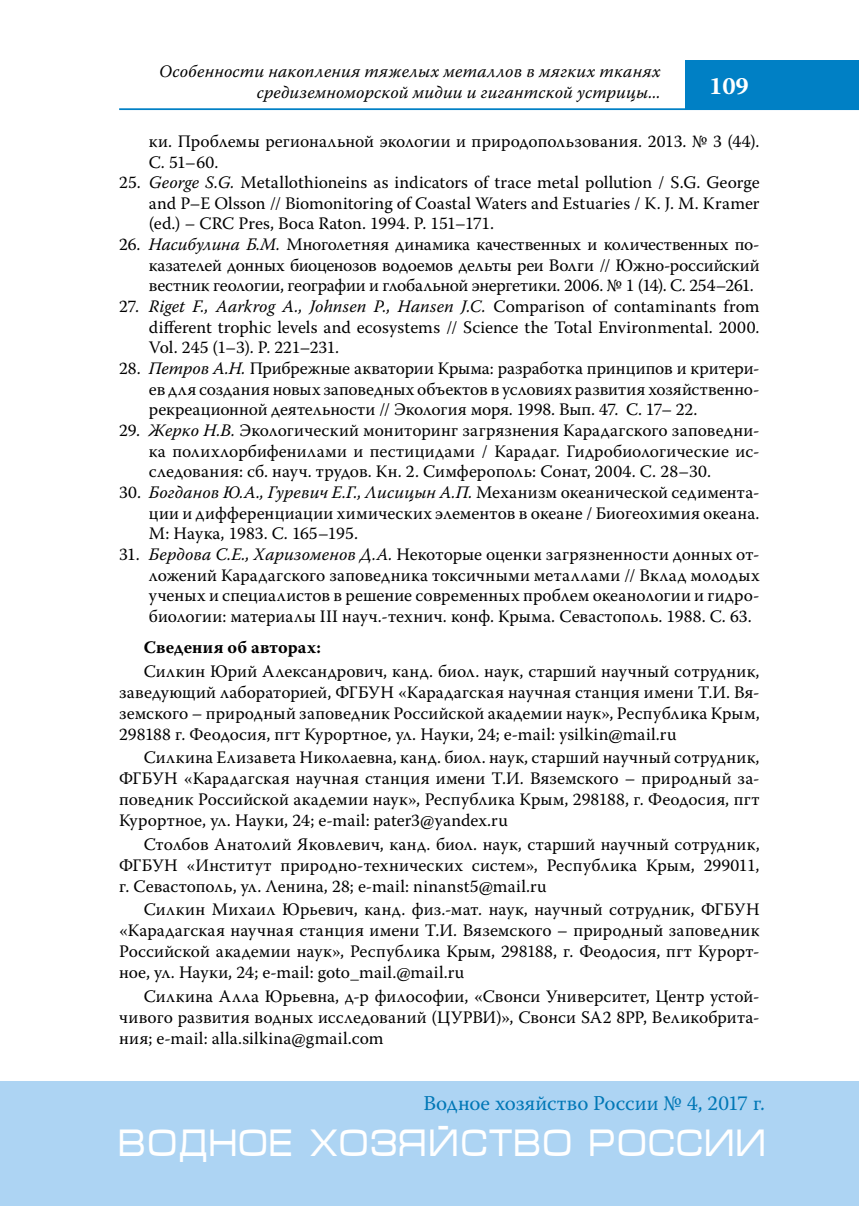
<style>
.page{position:relative;width:859px;height:1206px;background:#fff}
.page>*{position:absolute;margin:0;border:0;box-sizing:border-box;transform-origin:0 0}
.t1{font:38.5px "Micra";color:#fff;scale:.81 1}
.t2{font:700 24.5px "Warnock Pro";color:#fff}
.t3{font:21px "Warnock Pro";color:#0077b6}
.t4{font:17.5px/20.7px "Warnock Pro";letter-spacing:.005em;color:#000;text-align:justify}
.t5{font:italic 17.5px/21px "Warnock Pro";letter-spacing:.01em;color:#000;text-align:right}
.t6{font:700 17.5px "Warnock Pro";letter-spacing:.005em;color:#000}
.s1{font-style:italic}
</style>
<div class="page">
<hr style="left:119px;top:108px;width:739px;height:2px;background:#0080c5">
<div style="left:685px;top:60px;width:173px;height:50px;background:#0080c5"></div>
<div style="left:0;top:1081px;width:858px;height:124px;background:#add4f3"></div>
<p class="t5" style="left:159px;top:60px;width:502px">особенности накопления тяжелых металлов в мягких тканях средиземноморской мидии и гигантской устрицы...</p>
<h2 class="t2" style="left:708px;top:71px;width:41px">109</h2>
<p class="t4" style="left:149px;top:130px;width:612px">ки. Проблемы региональной экологии и природопользования. 2013. № 3 (44).<br>С. 51–60.</p>
<p class="t4" style="left:149px;top:172px;width:612px;text-indent:-30px">25. <span class="s1">George S.G.</span> Metallothioneins as indicators of trace metal pollution / S.G. George and P–E Olsson // Biomonitoring of Coastal Waters and Estuaries / K. J. M. Kramer (ed.) – CRC Pres, Boca Raton. 1994. P. 151–171.</p>
<p class="t4" style="left:149px;top:234px;width:612px;text-indent:-30px">26. <span class="s1">Насибулина Б.М.</span> Многолетняя динамика качественных и количественных по&shy;казателей донных биоценозов водоемов дельты реи Волги // Южно-российский вестник геологии, географии и глобальной энергетики. 2006. № 1 (14). С. 254–261.</p>
<p class="t4" style="left:149px;top:296px;width:612px;text-indent:-30px">27. <span class="s1">Riget F., Aarkrog A., Johnsen P., Hansen J.C.</span> Comparison of contaminants from different trophic levels and ecosystems // Science the Total Environmental. 2000.<br>Vol. 245 (1–3). P. 221–231.</p>
<p class="t4" style="left:149px;top:358px;width:612px;text-indent:-30px">28. <span class="s1">Петров А.Н.</span> Прибрежные акватории Крыма: разработка принципов и критери&shy;ев для создания новых заповедных объектов в условиях развития хозяйственно&shy;рекреационной деятельности // Экология моря. 1998. Вып. 47. С. 17– 22.</p>
<p class="t4" style="left:149px;top:420px;width:612px;text-indent:-30px">29. <span class="s1">Жерко Н.В.</span> Экологический мониторинг загрязнения Карадагского заповедни&shy;ка полихлорбифенилами и пестицидами / Карадаг. Гидробиологические ис&shy;следования: сб. науч. трудов. Кн. 2. Симферополь: Сонат, 2004. C. 28–30.</p>
<p class="t4" style="left:149px;top:481px;width:612px;text-indent:-30px">30. <span class="s1">Богданов Ю.А., Гуревич Е.Г., Лисицын А.П.</span> Механизм океанической седимента&shy;ции и дифференциации химических элементов в океане / Биогеохимия океана.<br>М: Наука, 1983. С. 165–195.</p>
<p class="t4" style="left:149px;top:543px;width:612px;text-indent:-30px">31. <span class="s1">Бердова С.Е., Харизоменов Д.А.</span> Некоторые оценки загрязненности донных от&shy;ложений Карадагского заповедника токсичными металлами // Вклад молодых ученых и специалистов в решение современных проблем океанологии и гидро&shy;биологии: материалы III науч.-технич. конф. Крыма. Севастополь. 1988. С. 63.</p>
<p class="t6" style="left:144px;top:637px;width:178px">Сведения об авторах:</p>
<p class="t4" style="left:119px;top:660px;width:641px;text-indent:25px">Силкин Юрий Александрович, канд. биол. наук, старший научный сотрудник, заведующий лабораторией, ФГБУН «Карадагская научная станция имени Т.И. Вя&shy;земского – природный заповедник Российской академии наук», Республика Крым, 298188 г. Феодосия, пгт Курортное, ул. Науки, 24; e-mail: ysilkin@mail.ru</p>
<p class="t4" style="left:119px;top:746px;width:641px;text-indent:25px">Силкина Елизавета Николаевна, канд. биол. наук, старший научный сотрудник, ФГБУН «Карадагская научная станция имени Т.И. Вяземского – природный за&shy;поведник Российской академии наук», Республика Крым, 298188, г. Феодосия, пгт Курортное, ул. Науки, 24; e-mail: pater3@yandex.ru</p>
<p class="t4" style="left:119px;top:833px;width:641px;text-indent:25px">Столбов Анатолий Яковлевич, канд. биол. наук, старший научный сотрудник, ФГБУН «Институт природно-технических систем», Республика Крым, 299011, г. Севастополь, ул. Ленина, 28; e-mail: ninanst5@mail.ru</p>
<p class="t4" style="left:119px;top:898px;width:641px;text-indent:25px">Силкин Михаил Юрьевич, канд. физ.-мат. наук, научный сотрудник, ФГБУН «Карадагская научная станция имени Т.И. Вяземского – природный заповедник Российской академии наук», Республика Крым, 298188, г. Феодосия, пгт Курорт&shy;ное, ул. Науки, 24; e-mail: goto_mail.@mail.ru</p>
<p class="t4" style="left:119px;top:985px;width:641px;text-indent:25px">Силкина Алла Юрьевна, д-р философии, «Свонси Университет, Центр устой&shy;чивого развития водных исследований (ЦУРВИ)», Свонси SA2 8PP, Великобрита&shy;ния; e-mail: alla.silkina@gmail.com</p>
<p class="t3" style="left:423px;top:1090px;width:343px">Водное хозяйство России № 4, 2017 г.</p>
<h1 class="t1" style="left:119px;top:1122px;width:801px">ВОДНОЕ ХОЗЯЙСТВО РОССИИ</h1>
</div>
